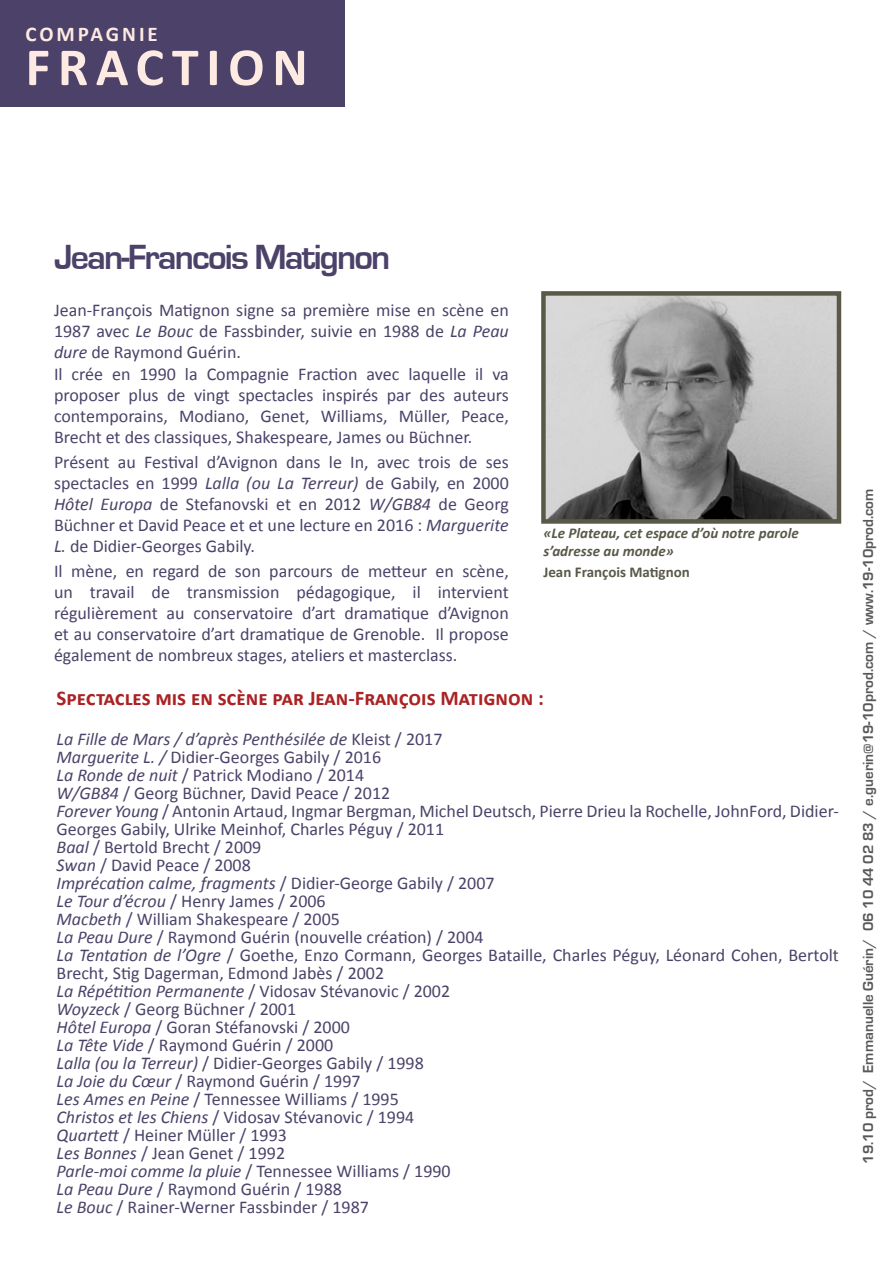
<style>
.page{position:relative;width:893px;height:1263px;background:#fff}
.page>*{position:absolute;margin:0;border:0;box-sizing:border-box;transform-origin:0 0}
.t1{font:700 54px "Calibri";letter-spacing:.14em;color:#fdeae2}
.t2{font:700 36px "Eurostile";letter-spacing:-.05em;color:#4c4269}
.t3{font:700 21px "Calibri";color:#ab2224}
.t4{font:700 21px "Calibri";letter-spacing:.14em;color:#fdeae2}
.t5{font:18px/21px "Calibri";color:#4c4269;text-align:justify}
.t6{font:italic 18px "Calibri";color:#4c4269}
.t7{font:700 15px "Eurostile";color:#57585a}
.t8{font:italic 700 15px/18px "Calibri";color:#5a5948}
.t9{font:700 15px "Calibri";color:#5a5948}
.s1{font-style:italic}
.s2{font-style:normal}
</style>
<div class="page">
<img style="left:546px;top:296px;width:290px;height:223px">
<div style="left:541px;top:291px;width:300px;height:233px;border:4px solid #5a5948"></div>
<div style="left:0;top:0;width:345px;height:107px;background:#4c4269"></div>
<p class="t4" style="left:26px;top:20px;width:134px">COMPAGNIE</p>
<p class="t1" style="left:26px;top:33px;width:284px">FRACTION</p>
<p class="t2" style="left:54px;top:237px;width:338px">Jean-Francois Matignon</p>
<p class="t5" style="left:54px;top:300px;width:456px">Jean-François Matignon signe sa première mise en scène en 1987 avec <span class="s1">Le Bouc</span> de Fassbinder, suivie en 1988 de <span class="s1">La Peau dure</span> de Raymond Guérin.</p>
<p class="t5" style="left:54px;top:363px;width:456px">Il crée en 1990 la Compagnie Fraction avec laquelle il va proposer plus de vingt spectacles inspirés par des auteurs contemporains, Modiano, Genet, Williams, Müller, Peace, Brecht et des classiques, Shakespeare, James ou Büchner.</p>
<p class="t5" style="left:54px;top:451px;width:456px">Présent au Festival d’Avignon dans le In, avec trois de ses spectacles en 1999 <span class="s1">Lalla (ou La Terreur)</span> de Gabily, en 2000<br><span class="s1">Hôtel Europa</span> de Stefanovski et en 2012 <span class="s1">W/GB84</span> de Georg Büchner et David Peace et et une lecture en 2016 : <span class="s1">Marguerite L.</span> de Didier-Georges Gabily.</p>
<p class="t5" style="left:54px;top:561px;width:456px">Il mène, en regard de son parcours de metteur en scène, un travail de transmission pédagogique, il intervient régulièrement au conservatoire d’art dramatique d’Avignon et au conservatoire d’art dramatique de Grenoble. Il propose également de nombreux stages, ateliers et masterclass.</p>
<p class="t8" style="left:543px;top:524px;width:257px">«Le Plateau, cet espace d’où notre parole s’adresse au monde»</p>
<p class="t9" style="left:543px;top:563px;width:148px">Jean François Matignon</p>
<p class="t3" style="left:57px;top:684px;width:489px">Spectacles mis en scène par Jean-François Matignon :</p>
<p class="t6" style="left:57px;top:727px;width:387px">La Fille de Mars / d’après Penthésilée de <span class="s2">Kleist / 2017</span></p>
<p class="t5" style="left:57px;top:746px;width:326px"><span class="s1">Marguerite L. /</span> Didier-Georges Gabily / 2016</p>
<p class="t5" style="left:57px;top:764px;width:309px"><span class="s1">La Ronde de nuit</span> / Patrick Modiano / 2014</p>
<p class="t5" style="left:57px;top:782px;width:335px"><span class="s1">W/GB84</span> / Georg Büchner, David Peace / 2012</p>
<p class="t5" style="left:57px;top:802px;width:784px;line-height:18px"><span class="s1">Forever Young</span> / Antonin Artaud, Ingmar Bergman, Michel Deutsch, Pierre Drieu la Rochelle, JohnFord, Didier-<br>Georges Gabily, Ulrike Meinhof, Charles Péguy / 2011</p>
<p class="t5" style="left:57px;top:836px;width:206px"><span class="s1">Baal</span> / Bertold Brecht / 2009</p>
<p class="t5" style="left:57px;top:854px;width:196px"><span class="s1">Swan</span> / David Peace / 2008</p>
<p class="t6" style="left:57px;top:871px;width:439px">Imprécation calme, fragments <span class="s2">/ Didier-George Gabily / 2007</span></p>
<p class="t5" style="left:57px;top:890px;width:271px"><span class="s1">Le Tour d’écrou</span> / Henry James / 2006</p>
<p class="t5" style="left:57px;top:908px;width:285px"><span class="s1">Macbeth</span> / William Shakespeare / 2005</p>
<p class="t5" style="left:57px;top:926px;width:429px"><span class="s1">La Peau Dure</span> / Raymond Guérin (nouvelle création) / 2004</p>
<p class="t5" style="left:57px;top:946px;width:784px;line-height:18px"><span class="s1">La Tentation de l’Ogre</span> / Goethe, Enzo Cormann, Georges Bataille, Charles Péguy, Léonard Cohen, Bertolt<br>Brecht, Stig Dagerman, Edmond Jabès / 2002</p>
<p class="t5" style="left:57px;top:980px;width:395px"><span class="s1">La Répétition Permanente</span> / Vidosav Stévanovic / 2002</p>
<p class="t5" style="left:57px;top:998px;width:241px"><span class="s1">Woyzeck</span> / Georg Büchner / 2001</p>
<p class="t5" style="left:57px;top:1016px;width:295px"><span class="s1">Hôtel Europa</span> / Goran Stéfanovski / 2000</p>
<p class="t5" style="left:57px;top:1034px;width:278px"><span class="s1">La Tête Vide</span> / Raymond Guérin / 2000</p>
<p class="t5" style="left:57px;top:1052px;width:369px"><span class="s1">Lalla (ou la Terreur)</span> / Didier-Georges Gabily / 1998</p>
<p class="t5" style="left:57px;top:1070px;width:306px"><span class="s1">La Joie du Cœur</span> / Raymond Guérin / 1997</p>
<p class="t5" style="left:57px;top:1088px;width:344px"><span class="s1">Les Ames en Peine</span> / Tennessee Williams / 1995</p>
<p class="t5" style="left:57px;top:1106px;width:359px"><span class="s1">Christos et les Chiens</span> / Vidosav Stévanovic / 1994</p>
<p class="t5" style="left:57px;top:1124px;width:232px"><span class="s1">Quartett</span> / Heiner Müller / 1993</p>
<p class="t5" style="left:57px;top:1142px;width:230px"><span class="s1">Les Bonnes</span> / Jean Genet / 1992</p>
<p class="t5" style="left:57px;top:1160px;width:396px"><span class="s1">Parle-moi comme la pluie</span> / Tennessee Williams / 1990</p>
<p class="t5" style="left:57px;top:1178px;width:287px"><span class="s1">La Peau Dure</span> / Raymond Guérin / 1988</p>
<p class="t5" style="left:57px;top:1196px;width:314px"><span class="s1">Le Bouc</span> / Rainer-Werner Fassbinder / 1987</p>
<p class="t7" style="left:860px;top:1164px;width:677px;rotate:-90deg">19.10 prod/ Emmanuelle Guérin/ 06 10 44 02 83 / e.guerin@19-10prod.com / www.19-10prod.com</p>
</div>
